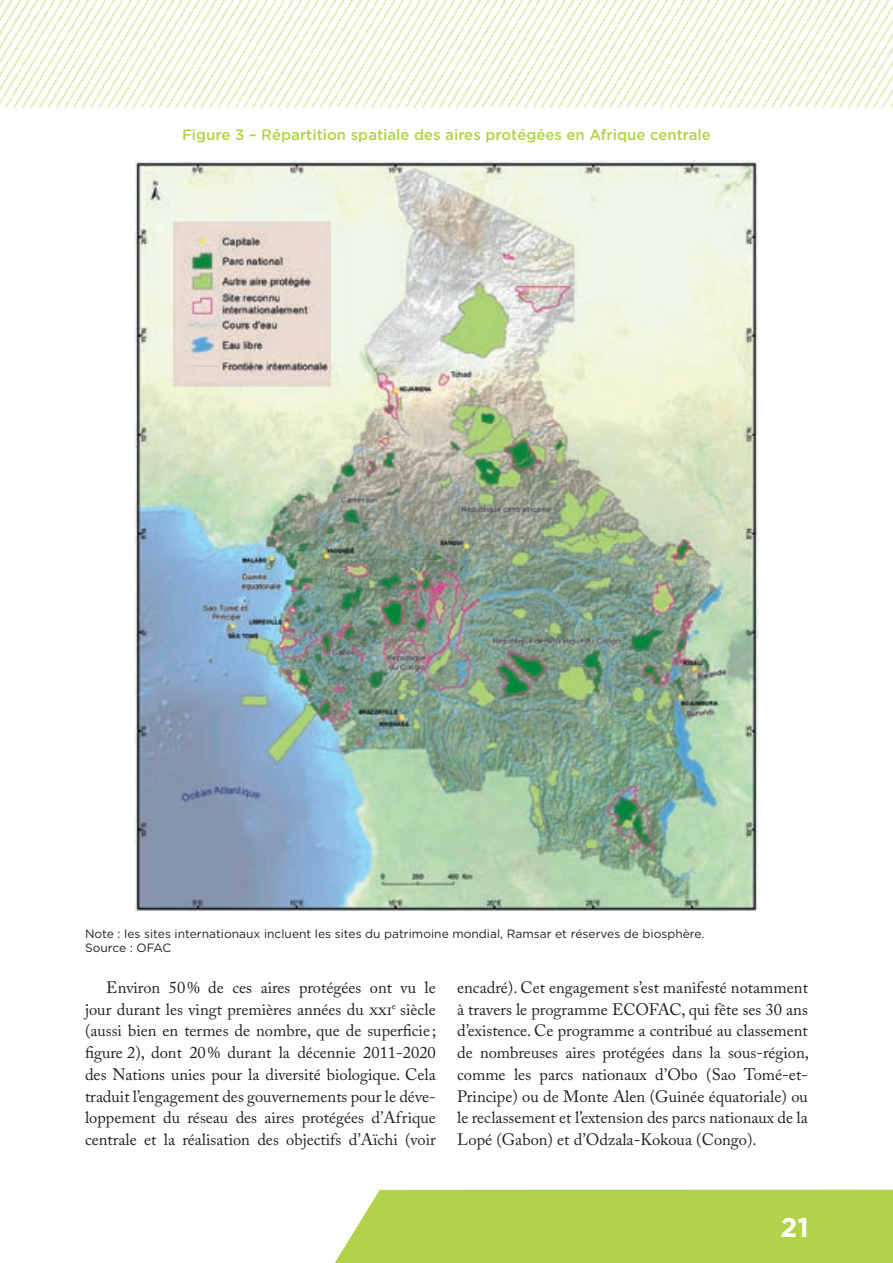
<style>
.page{position:relative;width:893px;height:1263px;background:#fff}
.page>*{position:absolute;margin:0;border:0;box-sizing:border-box;transform-origin:0 0}
.t1{font:700 27px "Gotham HTF";color:#fff}
.t2{font:16.5px/21.8px "Adobe Caslon Pro";color:#231f20;text-align:justify}
.t3{font:500 15px "Gotham HTF";color:#b1d349}
.t4{font:12px/14.4px "Gotham HTF";color:#231f20}
</style>
<div class="page">
<img style="left:0;top:0;width:893px;height:109px">
<div style="left:335px;top:1189px;width:558px;height:74px;background:#b1d349"></div>
<img style="left:134px;top:160px;width:624px;height:750px">
<p class="t3" style="left:182px;top:126px;width:530px">Figure 3 – Répartition spatiale des aires protégées en Afrique centrale</p>
<p class="t4" style="left:85px;top:926px;width:621px">Note : les sites internationaux incluent les sites du patrimoine mondial, Ramsar et réserves de biosphère.<br>Source : OFAC</p>
<p class="t2" style="left:85px;top:976px;width:353px;text-indent:21px">Environ 50% de ces aires protégées ont vu le jour durant les vingt premières années du xxi<sup>e</sup> siècle (aussi bien en termes de nombre, que de superficie ; figure 2), dont 20% durant la décennie 2011-2020 des Nations unies pour la diversité biologique. Cela traduit l’engagement des gouvernements pour le déve&shy;loppement du réseau des aires protégées d’Afrique centrale et la réalisation des objectifs d’Aïchi (voir</p>
<p class="t2" style="left:457px;top:976px;width:353px">encadré). Cet engagement s’est manifesté notamment à travers le programme ECOFAC, qui fête ses 30 ans d’existence. Ce programme a contribué au classement de nombreuses aires protégées dans la sous-région, comme les parcs nationaux d’Obo (Sao Tomé-et-Principe) ou de Monte Alen (Guinée équatoriale) ou le reclassement et l’extension des parcs nationaux de la Lopé (Gabon) et d’Odzala-Kokoua (Congo).</p>
<h1 class="t1" style="left:781px;top:1212px;width:30px">21</h1>
</div>
